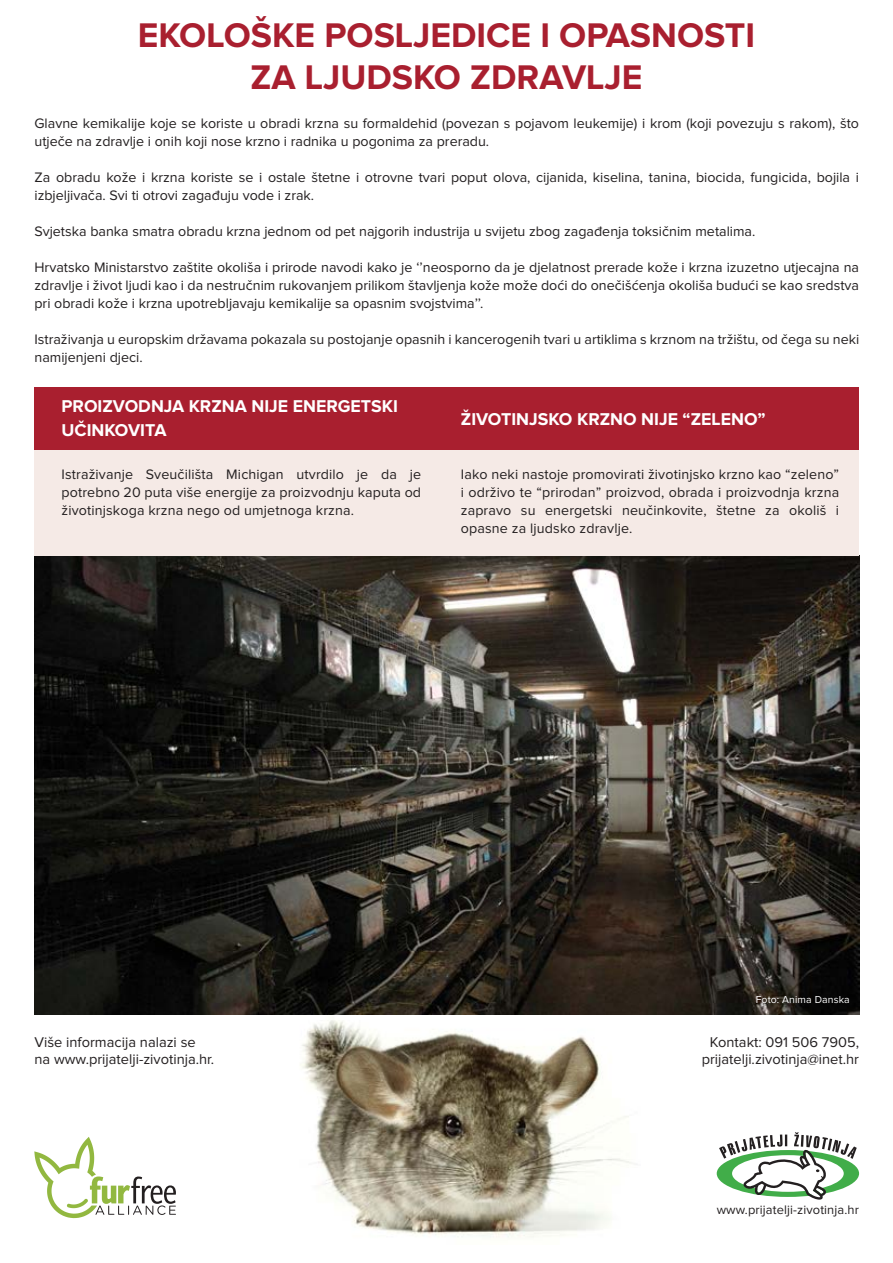
<style>
.page{position:relative;width:893px;height:1263px;background:#fff}
.page>*{position:absolute;margin:0;border:0;box-sizing:border-box;transform-origin:0 0}
.t1{font:700 35.4px/42.6px "Proxima Nova";color:#a91f2f;text-align:center}
.t2{font:700 17.7px/24px "Proxima Nova";color:#fff}
.t3{font:14.7px/17.5px "Proxima Nova";color:#231f20;text-align:center}
.t4{font:14.25px/18px "Proxima Nova";color:#231f20}
.t5{font:12.9px "Proxima Nova";letter-spacing:.01em;color:#231f20}
.t6{font:10.5px "Proxima Nova";letter-spacing:.01em;color:#fff}
</style>
<div class="page">
<img style="left:300px;top:1020px;width:332px;height:218px">
<img style="left:34px;top:555px;width:825px;height:460px">
<svg style="left:717px;top:1132px;width:142px;height:67px"></svg>
<div style="left:34px;top:387px;width:825px;height:63px;background:#a91f2f"></div>
<div style="left:34px;top:450px;width:825px;height:105px;background:#f5eae6"></div>
<svg style="left:34px;top:1137px;width:142px;height:81px"></svg>
<h1 class="t1" style="left:138px;top:15px;width:619px">EKOLOŠKE POSLJEDICE I OPASNOSTI<br>ZA LJUDSKO ZDRAVLJE</h1>
<p class="t4" style="left:34px;top:115px;width:826px">Glavne kemikalije koje se koriste u obradi krzna su formaldehid (povezan s pojavom leukemije) i krom (koji povezuju s rakom), što utječe na zdravlje i onih koji nose krzno i radnika u pogonima za preradu.</p>
<p class="t4" style="left:34px;top:169px;width:826px">Za obradu kože i krzna koriste se i ostale štetne i otrovne tvari poput olova, cijanida, kiselina, tanina, biocida, fungicida, bojila i izbjeljivača. Svi ti otrovi zagađuju vode i zrak.</p>
<p class="t4" style="left:34px;top:223px;width:722px">Svjetska banka smatra obradu krzna jednom od pet najgorih industrija u svijetu zbog zagađenja toksičnim metalima.</p>
<p class="t4" style="left:34px;top:259px;width:826px;text-align:justify">Hrvatsko Ministarstvo zaštite okoliša i prirode navodi kako je ‘’neosporno da je djelatnost prerade kože i krzna izuzetno utjecajna na zdravlje i život ljudi kao i da nestručnim rukovanjem prilikom štavljenja kože može doći do onečišćenja okoliša budući se kao sredstva pri obradi kože i krzna upotrebljavaju kemikalije sa opasnim svojstvima’’.</p>
<p class="t4" style="left:34px;top:331px;width:826px">Istraživanja u europskim državama pokazala su postojanje opasnih i kancerogenih tvari u artiklima s krznom na tržištu, od čega su neki namijenjeni djeci.</p>
<p class="t2" style="left:62px;top:395px;width:338px">PROIZVODNJA KRZNA NIJE ENERGETSKI<br>UČINKOVITA</p>
<p class="t2" style="left:461px;top:408px;width:306px">ŽIVOTINJSKO KRZNO NIJE “ZELENO”</p>
<p class="t4" style="left:62px;top:466px;width:361px;text-align:justify">Istraživanje Sveučilišta Michigan utvrdilo je da je potrebno 20 puta više energije za proizvodnju kaputa od životinjskoga krzna nego od umjetnoga krzna.</p>
<p class="t4" style="left:461px;top:466px;width:380px;text-align:justify">Iako neki nastoje promovirati životinjsko krzno kao “zeleno” i održivo te “prirodan” proizvod, obrada i proizvodnja krzna zapravo su energetski neučinkovite, štetne za okoliš i opasne za ljudsko zdravlje.</p>
<p class="t3" style="left:34px;top:1033px;width:181px;text-align:left">Više informacija nalazi se na www.prijatelji-zivotinja.hr.</p>
<p class="t6" style="left:756px;top:995px;width:96px">Foto: Anima Danska</p>
<p class="t3" style="left:702px;top:1033px;width:159px">Kontakt: 091 506 7905, prijatelji.zivotinja@inet.hr</p>
<p class="t5" style="left:717px;top:1203px;width:144px">www.prijatelji-zivotinja.hr</p>
</div>
